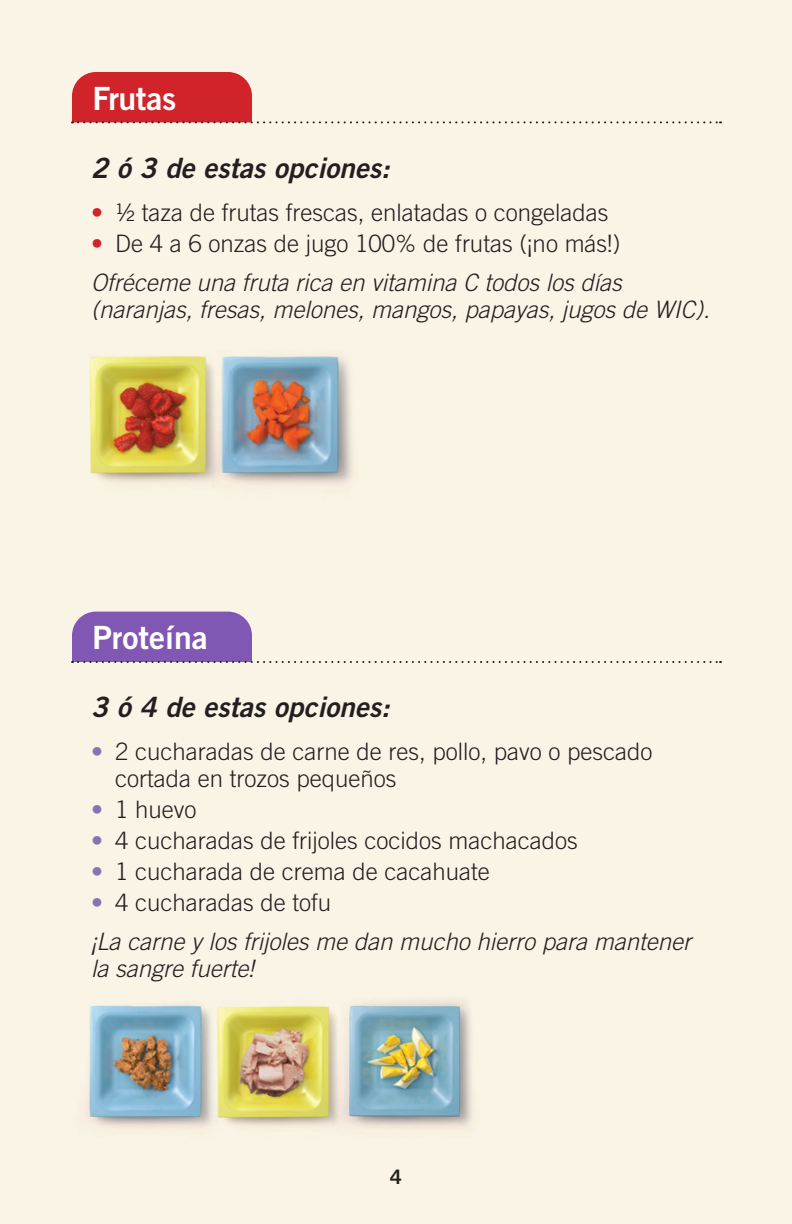
<style>
.page{position:relative;width:792px;height:1224px;background:#f9f4e5}
.page>*{position:absolute;margin:0;border:0;box-sizing:border-box;transform-origin:0 0}
.t1{font:32px "Trade Gothic Bold Two";color:#fff}
.t2{font:italic 28px "Trade Gothic Bold Two";color:#231f20}
.t3{font:300 24px/27px "Trade Gothic";color:#231f20}
.t4{font:italic 300 24px/27px "Trade Gothic";color:#231f20}
.t5{font:20px "Trade Gothic Bold Two";color:#231f20}
.s1{color:#d1232a}
.s2{color:#8972b3}
</style>
<div class="page">
<svg style="left:72px;top:72px;width:649px;height:51px"></svg>
<img style="left:89px;top:356px;width:123px;height:126px">
<img style="left:212px;top:355px;width:140px;height:130px">
<svg style="left:72px;top:612px;width:649px;height:51px"></svg>
<img style="left:86px;top:1005px;width:124px;height:123px">
<img style="left:210px;top:1006px;width:119px;height:120px">
<img style="left:329px;top:1000px;width:143px;height:128px">
<h3 class="t1" style="left:92px;top:78px;width:85px">Frutas</h3>
<p class="t2" style="left:91px;top:150px;width:300px">2 ó 3 de estas opciones:</p>
<p class="t3" style="left:91px;top:198px;width:519px"><span class="s1">•</span> ½ taza de frutas frescas, enlatadas o congeladas</p>
<p class="t3" style="left:91px;top:229px;width:531px"><span class="s1">•</span> De 4 a 6 onzas de jugo 100% de frutas (¡no más!)</p>
<p class="t4" style="left:91px;top:268px;width:620px">Ofréceme una fruta rica en vitamina C todos los días (naranjas, fresas, melones, mangos, papayas, jugos de WIC).</p>
<h3 class="t1" style="left:92px;top:618px;width:117px">Proteína</h3>
<p class="t2" style="left:91px;top:689px;width:300px">3 ó 4 de estas opciones:</p>
<p class="t3" style="left:115px;top:737px;width:539px;text-indent:-24px"><span class="s2">•</span> 2 cucharadas de carne de res, pollo, pavo o pescado cortada en trozos pequeños</p>
<p class="t3" style="left:91px;top:795px;width:107px"><span class="s2">•</span> 1 huevo</p>
<p class="t3" style="left:91px;top:826px;width:488px"><span class="s2">•</span> 4 cucharadas de frijoles cocidos machacados</p>
<p class="t3" style="left:91px;top:857px;width:400px"><span class="s2">•</span> 1 cucharada de crema de cacahuate</p>
<p class="t3" style="left:91px;top:888px;width:242px"><span class="s2">•</span> 4 cucharadas de tofu</p>
<p class="t4" style="left:91px;top:927px;width:602px">¡La carne y los frijoles me dan mucho hierro para mantener la sangre fuerte!</p>
<p class="t5" style="left:390px;top:1164px;width:14px">4</p>
</div>
